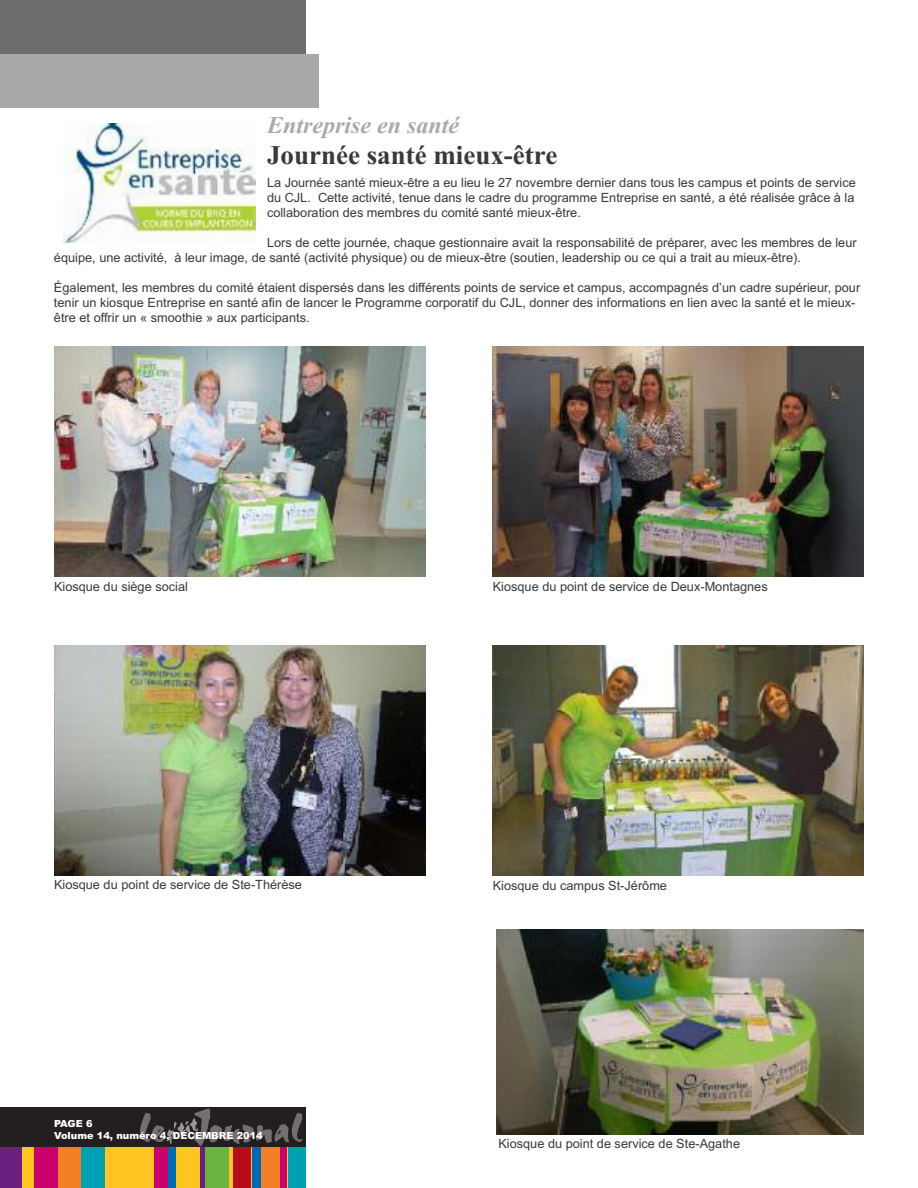
<style>
.page{position:relative;width:918px;height:1188px;background:#fff}
.page>*{position:absolute;margin:0;border:0;box-sizing:border-box;transform-origin:0 0}
.t1{font:700 27px "Times New Roman";color:#39383a}
.t2{font:italic 700 24px "Times New Roman";color:#a8a9aa}
.t3{font:12.75px/15px "Arial";color:#39383a}
.t4{font:900 9.75px/11.7px "Arial";color:#fff}
</style>
<div class="page">
<div style="left:0;top:1107px;width:306px;height:81px;background:#231f20"></div>
<svg style="left:140px;top:1108px;width:162px;height:38px"></svg>
<div style="left:0;top:1147px;width:306px;height:41px;background:#fec422"></div>
<div style="left:0;top:1147px;width:22px;height:41px;background:#6b1f7e"></div>
<div style="left:34px;top:1147px;width:24px;height:41px;background:#ca016c"></div>
<div style="left:58px;top:1147px;width:23px;height:41px;background:#f48026"></div>
<div style="left:81px;top:1147px;width:24px;height:41px;background:#00a0b0"></div>
<div style="left:154px;top:1147px;width:15px;height:41px;background:#ca016c"></div>
<div style="left:169px;top:1147px;width:7px;height:41px;background:#0168b3"></div>
<div style="left:200px;top:1147px;width:6px;height:41px;background:#6b1f7e"></div>
<div style="left:206px;top:1147px;width:23px;height:41px;background:#6cb43f"></div>
<div style="left:233px;top:1147px;width:17px;height:41px;background:#b50e1a"></div>
<div style="left:252px;top:1147px;width:9px;height:41px;background:#0168b3"></div>
<div style="left:261px;top:1147px;width:19px;height:41px;background:#f48026"></div>
<div style="left:280px;top:1147px;width:7px;height:41px;background:#ca016c"></div>
<div style="left:289px;top:1147px;width:17px;height:41px;background:#00a0b0"></div>
<div style="left:0;top:0;width:306px;height:54px;background:#6c6d6d"></div>
<div style="left:0;top:54px;width:320px;height:54px;background:#a8a9aa"></div>
<img style="left:64px;top:123px;width:192px;height:120px">
<img style="left:54px;top:347px;width:371px;height:229px">
<img style="left:493px;top:347px;width:371px;height:229px">
<img style="left:54px;top:645px;width:371px;height:230px">
<img style="left:493px;top:645px;width:371px;height:230px">
<img style="left:496px;top:929px;width:368px;height:205px">
<h2 class="t2" style="left:267px;top:111px;width:194px">Entreprise en santé</h2>
<h1 class="t1" style="left:267px;top:139px;width:292px">Journée santé mieux-être</h1>
<p class="t3" style="left:267px;top:176px;width:590px;text-align:justify">La Journée santé mieux-être a eu lieu le 27 novembre dernier dans tous les campus et points de service du CJL. Cette activité, tenue dans le cadre du programme Entreprise en santé, a été réalisée grâce à la collaboration des membres du comité santé mieux-être.</p>
<p class="t3" style="left:54px;top:236px;width:804px;text-indent:213px">Lors de cette journée, chaque gestionnaire avait la responsabilité de préparer, avec les membres de leur équipe, une activité, à leur image, de santé (activité physique) ou de mieux-être (soutien, leadership ou ce qui a trait au mieux-être).</p>
<p class="t3" style="left:54px;top:281px;width:808px">Également, les membres du comité étaient dispersés dans les différents points de service et campus, accompagnés d’un cadre supérieur, pour tenir un kiosque Entreprise en santé afin de lancer le Programme corporatif du CJL, donner des informations en lien avec la santé et le mieux&shy;être et offrir un « smoothie » aux participants.</p>
<p class="t3" style="left:54px;top:579px;width:135px">Kiosque du siège social</p>
<p class="t3" style="left:493px;top:579px;width:277px">Kiosque du point de service de Deux-Montagnes</p>
<p class="t3" style="left:54px;top:877px;width:250px">Kiosque du point de service de Ste-Thérèse</p>
<p class="t3" style="left:493px;top:878px;width:176px">Kiosque du campus St-Jérôme</p>
<p class="t4" style="left:54px;top:1118px;width:210px">PAGE 6<br>Volume 14, numéro 4, DÉCEMBRE 2014</p>
<p class="t3" style="left:498px;top:1136px;width:243px">Kiosque du point de service de Ste-Agathe</p>
</div>
